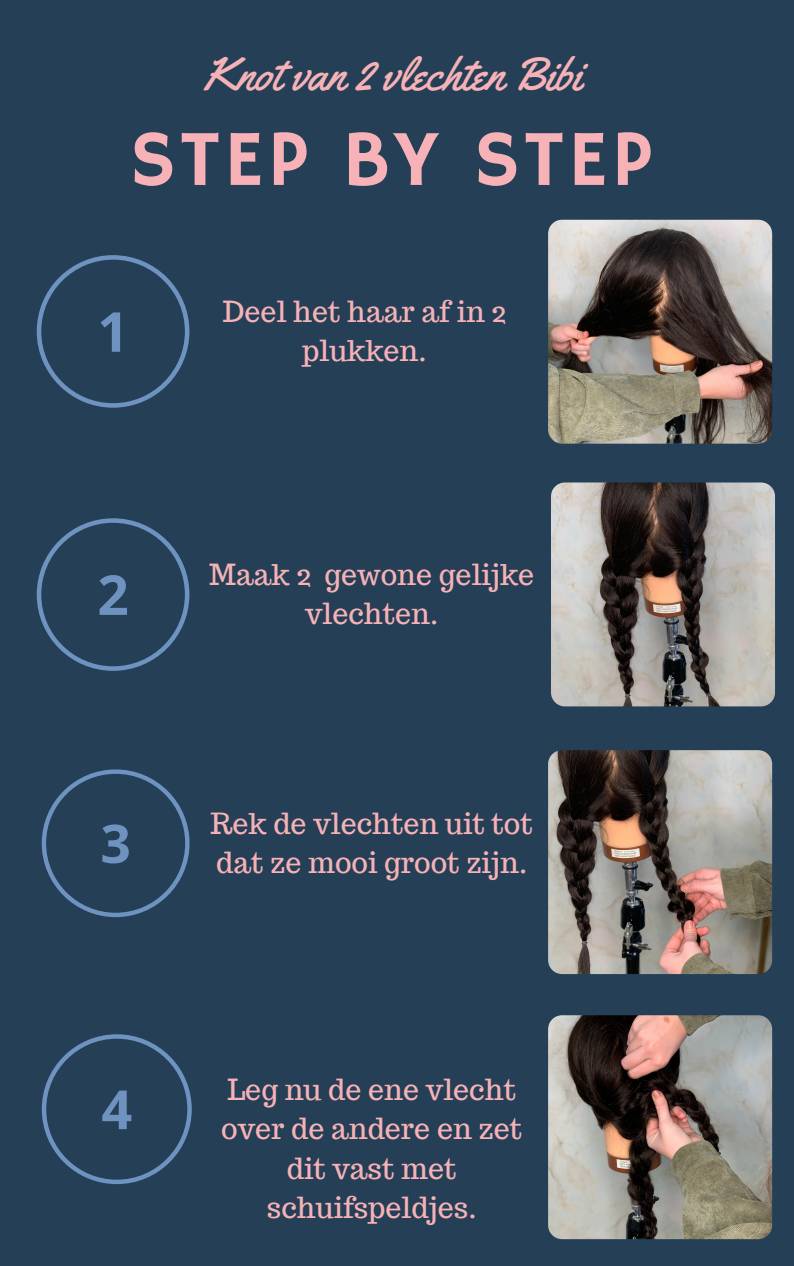
<style>
.page{position:relative;width:794px;height:1266px;background:#fff}
.page>*{position:absolute;margin:0;border:0;box-sizing:border-box;transform-origin:0 0}
.t1{font:79.65px "Hammersmith One";letter-spacing:.05em;color:#f6b2b6}
.t2{font:46.42px "Yellowtail";color:#f6b2b6}
.t3{font:28.5px/39.4px "Trocchi";color:#f6b2b6;text-align:center}
</style>
<div class="page">
<div style="left:0;top:0;width:793px;height:1266px;background:#253f56"></div>
<svg style="left:37px;top:255px;width:152px;height:153px"></svg>
<svg style="left:37px;top:518px;width:152px;height:153px"></svg>
<svg style="left:42px;top:769px;width:147px;height:148px"></svg>
<svg style="left:42px;top:1034px;width:150px;height:150px"></svg>
<img style="left:548px;top:220px;width:223px;height:223px;border-radius:14px">
<img style="left:550px;top:482px;width:224px;height:224px;border-radius:14px">
<img style="left:548px;top:750px;width:223px;height:224px;border-radius:14px">
<img style="left:548px;top:1015px;width:223px;height:224px;border-radius:14px">
<p class="t2" style="left:203px;top:44px;width:379px">Knot van 2 vlechten Bibi</p>
<p class="t1" style="left:130px;top:113px;width:523px">STEP BY STEP</p>
<p class="t3" style="left:223px;top:292px;width:285px">Deel het haar af in 2 plukken.</p>
<p class="t3" style="left:209px;top:555px;width:326px">Maak 2 gewone gelijke vlechten.</p>
<p class="t3" style="left:210px;top:803px;width:324px;text-align:left">Rek de vlechten uit tot dat ze mooi groot zijn.</p>
<p class="t3" style="left:221px;top:1069px;width:302px">Leg nu de ene vlecht over de andere en zet dit vast met schuifspeldjes.</p>
</div>
